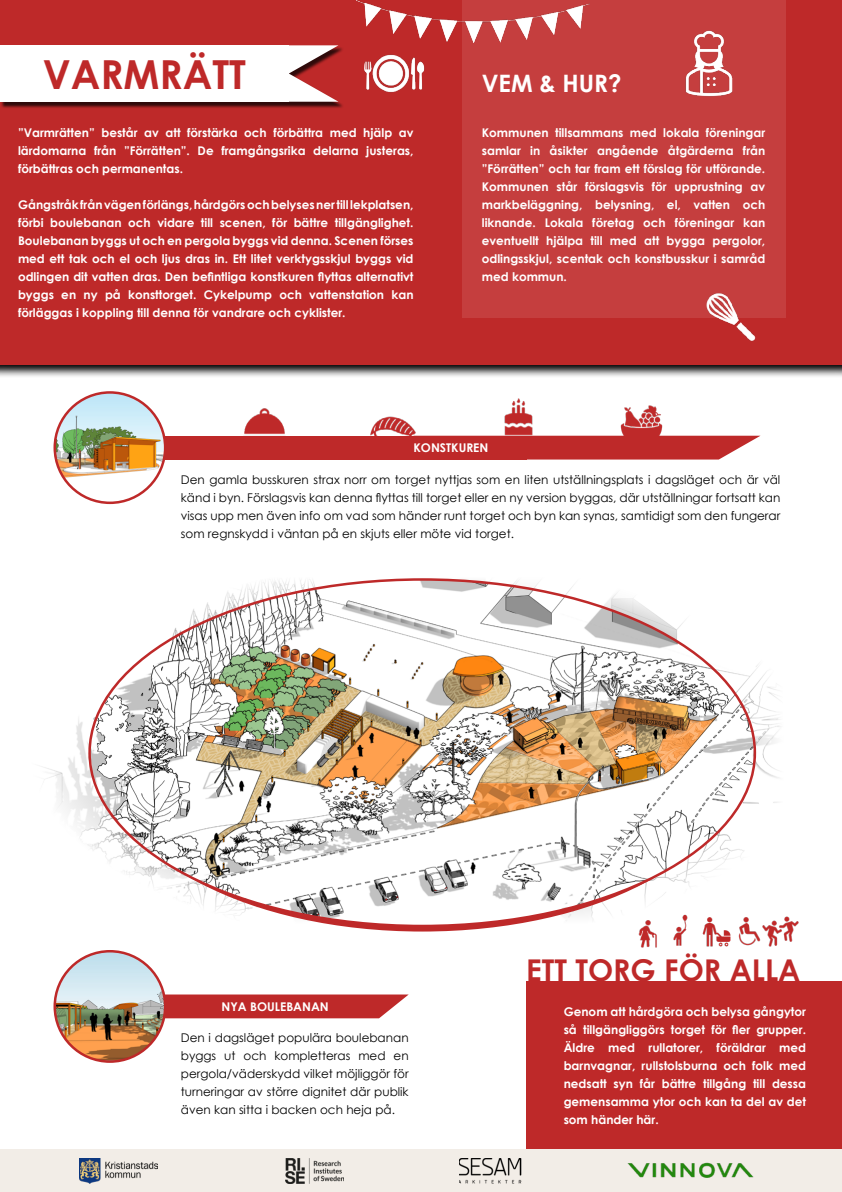
<style>
.page{position:relative;width:842px;height:1192px;background:#fff}
.page>*{position:absolute;margin:0;border:0;box-sizing:border-box;transform-origin:0 0}
.t1{font:700 40px "Century Gothic";color:#be2929}
.t2{font:700 30px "Century Gothic";color:#be2929}
.t3{font:700 24px "Century Gothic";color:#fff}
.t4{font:700 12px/18px "Century Gothic";color:#fff;text-align:justify}
.t5{font:12px/18px "Century Gothic";color:#000;text-align:justify}
</style>
<div class="page">
<hr style="left:841px;top:365px;width:1px;height:827px;background:#e6dacf">
<svg style="left:0;top:365px;width:842px;height:12px;background:#888"></svg>
<div style="left:0;top:0;width:842px;height:365px;background:#be2929"></div>
<img style="left:44px;top:578px;width:736px;height:368px">
<img style="left:90px;top:579px;width:665px;height:347px">
<img style="left:620px;top:405px;width:43px;height:31px">
<img style="left:495px;top:398px;width:47px;height:38px">
<img style="left:370px;top:416px;width:48px;height:20px">
<img style="left:244px;top:408px;width:41px;height:28px">
<div style="left:162px;top:436px;width:364px;height:24px;background:#be2929"></div>
<div style="left:526px;top:981px;width:316px;height:168px;background:#be2929"></div>
<svg style="left:165px;top:994px;width:244px;height:24px;background:#c33a3a"></svg>
<svg style="left:526px;top:436px;width:234px;height:24px;background:#c43f3f"></svg>
<img style="left:55px;top:951px;width:110px;height:111px;border-radius:55px">
<div style="left:53px;top:950px;width:113px;height:113px;border:2px solid #be2929;border-radius:50%"></div>
<img style="left:56px;top:392px;width:109px;height:96px">
<div style="left:53px;top:391px;width:113px;height:113px;border:2px solid #be2929;border-radius:50%"></div>
<div style="left:1px;top:46px;width:343px;height:62px;background:#000;opacity:.75"></div>
<svg style="left:289px;top:45px;width:49px;height:57px"></svg>
<div style="left:0;top:45px;width:289px;height:57px;background:#fff"></div>
<div style="left:462px;top:0;width:324px;height:317px;background:#c53e3e"></div>
<img style="left:356px;top:0;width:234px;height:42px">
<img style="left:361px;top:41px;width:64px;height:52px">
<img style="left:701px;top:293px;width:59px;height:48px">
<img style="left:699px;top:914px;width:33px;height:33px">
<img style="left:734px;top:916px;width:28px;height:30px">
<img style="left:762px;top:912px;width:37px;height:35px">
<img style="left:633px;top:918px;width:29px;height:30px">
<img style="left:665px;top:914px;width:31px;height:31px">
<div style="left:0;top:1149px;width:842px;height:43px;background:#f2ede7"></div>
<img style="left:80px;top:1158px;width:77px;height:25px">
<img style="left:459px;top:1158px;width:62px;height:25px">
<img style="left:286px;top:1158px;width:57px;height:25px">
<img style="left:627px;top:1162px;width:127px;height:15px">
<img style="left:685px;top:30px;width:48px;height:67px">
<h1 class="t1" style="left:43px;top:44px;width:205px">VARMRÄTT</h1>
<p class="t4" style="left:18px;top:123px;width:397px">”Varmrätten” består av att förstärka och förbättra med hjälp av lärdomarna från ”Förrätten”. De framgångsrika delarna justeras, förbättras och permanentas.</p>
<p class="t4" style="left:18px;top:195px;width:397px">Gångstråk från vägen förlängs, hårdgörs och belyses ner till lekplatsen, förbi boulebanan och vidare till scenen, för bättre tillgänglighet.<br>Boulebanan byggs ut och en pergola byggs vid denna. Scenen förses med ett tak och el och ljus dras in. Ett litet verktygsskjul byggs vid odlingen dit vatten dras. Den befintliga konstkuren flyttas alternativt byggs en ny på konsttorget. Cykelpump och vattenstation kan förläggas i koppling till denna för vandrare och cyklister.</p>
<h3 class="t3" style="left:482px;top:65px;width:141px">VEM &amp; HUR?</h3>
<p class="t4" style="left:482px;top:123px;width:285px">Kommunen tillsammans med lokala föreningar samlar in åsikter angående åtgärderna från ”Förrätten” och tar fram ett förslag för utförande.<br>Kommunen står förslagsvis för upprustning av markbeläggning, belysning, el, vatten och liknande. Lokala företag och föreningar kan eventuellt hjälpa till med att bygga pergolor, odlingsskjul, scentak och konstbusskur i samråd med kommun.</p>
<p class="t4" style="left:414px;top:438px;width:76px">KONSTKUREN</p>
<p class="t5" style="left:181px;top:470px;width:601px">Den gamla busskuren strax norr om torget nyttjas som en liten utställningsplats i dagsläget och är väl känd i byn. Förslagsvis kan denna flyttas till torget eller en ny version byggas, där utställningar fortsatt kan visas upp men även info om vad som händer runt torget och byn kan synas, samtidigt som den fungerar som regnskydd i väntan på en skjuts eller möte vid torget.</p>
<p class="t4" style="left:222px;top:997px;width:109px">NYA BOULEBANAN</p>
<p class="t5" style="left:181px;top:1029px;width:229px">Den i dagsläget populära boulebanan byggs ut och kompletteras med en pergola/väderskydd vilket möjliggör för turneringar av större dignitet där publik även kan sitta i backen och heja på.</p>
<h2 class="t2" style="left:526px;top:948px;width:276px">ETT TORG FÖR ALLA</h2>
<p class="t4" style="left:564px;top:1002px;width:244px">Genom att hårdgöra och belysa gångytor så tillgängliggörs torget för fler grupper.<br>Äldre med rullatorer, föräldrar med barnvagnar, rullstolsburna och folk med nedsatt syn får bättre tillgång till dessa gemensamma ytor och kan ta del av det som händer här.</p>
</div>
